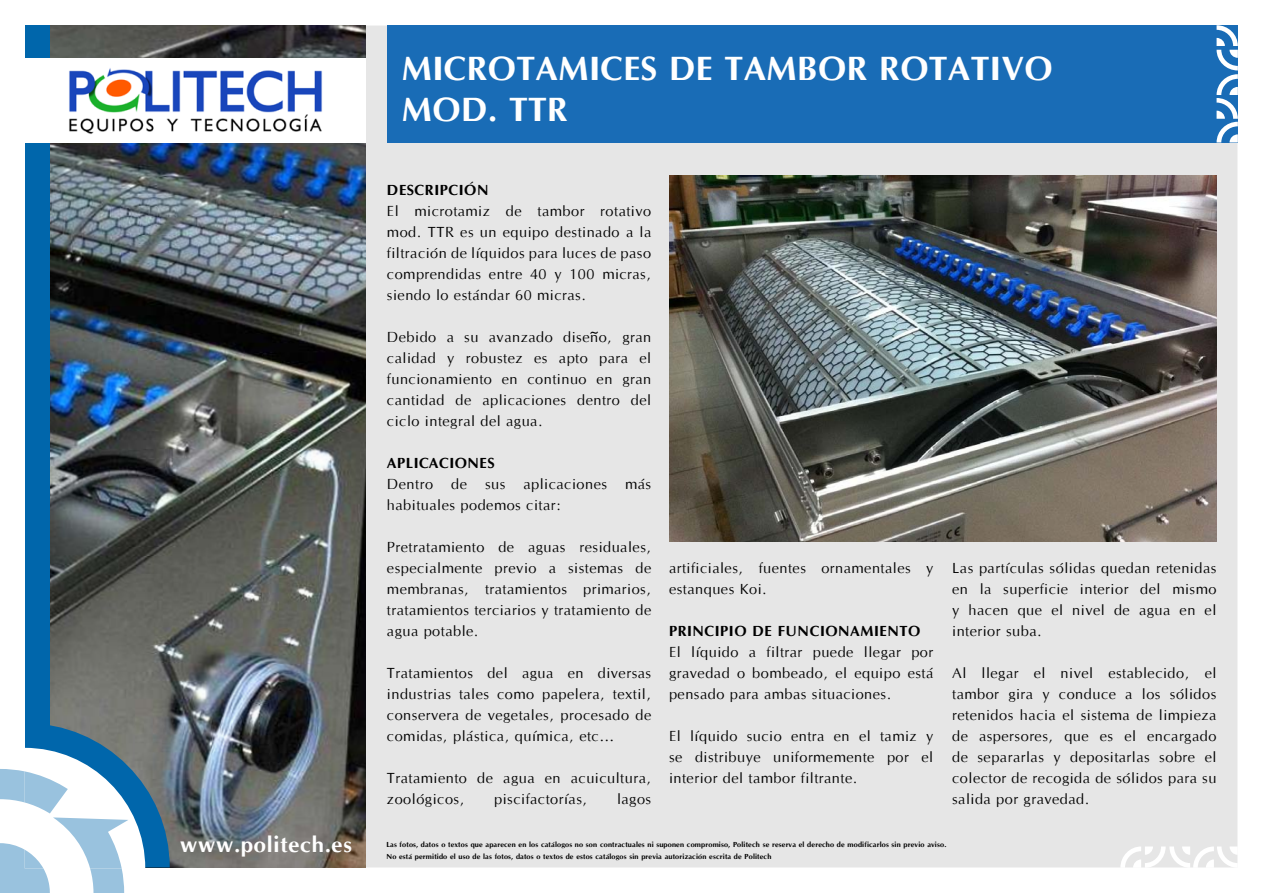
<style>
.page{position:relative;width:1263px;height:893px;background:#fff}
.page>*{position:absolute;margin:0;border:0;box-sizing:border-box;transform-origin:0 0}
.t1{font:700 34.5px/41.4px "Optane";color:#fff}
.t2{font:700 22.5px "Optane";letter-spacing:.025em;color:#fff}
.t3{font:15px/21px "Optane";letter-spacing:.025em;color:#000;text-align:justify}
.t4{font:700 15px "Optane";letter-spacing:.025em;color:#000}
.t5{font:700 7.5px/12px "Optane";letter-spacing:.01em;color:#000}
</style>
<div class="page">
<div style="left:26px;top:26px;width:1211px;height:841px;background:#e6e6e6"></div>
<img style="left:50px;top:26px;width:316px;height:841px">
<div style="left:25px;top:26px;width:25px;height:817px;background:#0066ab"></div>
<svg style="left:0;top:723px;width:170px;height:170px"></svg>
<div style="left:387px;top:26px;width:850px;height:116px;background:#196cb6"></div>
<svg style="left:1216px;top:25px;width:22px;height:118px"></svg>
<svg style="left:1120px;top:846px;width:118px;height:22px"></svg>
<img style="left:670px;top:176px;width:546px;height:365px">
<div style="left:0;top:58px;width:366px;height:84px;background:#fff"></div>
<img style="left:69px;top:68px;width:253px;height:66px">
<h1 class="t1" style="left:402px;top:48px;width:652px">MICROTAMICES DE TAMBOR ROTATIVO<br>MOD. TTR</h1>
<p class="t4" style="left:387px;top:181px;width:103px">DESCRIPCIÓN</p>
<p class="t3" style="left:387px;top:200px;width:266px">El microtamiz de tambor rotativo mod. TTR es un equipo destinado a la filtración de líquidos para luces de paso comprendidas entre 40 y 100 micras, siendo lo estándar 60 micras.</p>
<p class="t3" style="left:387px;top:326px;width:266px">Debido a su avanzado diseño, gran calidad y robustez es apto para el funcionamiento en continuo en gran cantidad de aplicaciones dentro del ciclo integral del agua.</p>
<p class="t4" style="left:387px;top:454px;width:109px">APLICACIONES</p>
<p class="t3" style="left:387px;top:473px;width:266px">Dentro de sus aplicaciones más habituales podemos citar:</p>
<p class="t3" style="left:387px;top:536px;width:266px">Pretratamiento de aguas residuales, especialmente previo a sistemas de membranas, tratamientos primarios, tratamientos terciarios y tratamiento de agua potable.</p>
<p class="t3" style="left:387px;top:662px;width:266px">Tratamientos del agua en diversas industrias tales como papelera, textil, conservera de vegetales, procesado de comidas, plástica, química, etc…</p>
<p class="t3" style="left:387px;top:767px;width:266px">Tratamiento de agua en acuicultura, zoológicos,</p>
<p class="t3" style="left:494px;top:788px;width:95px">piscifactorías,</p>
<p class="t3" style="left:617px;top:788px;width:36px">lagos</p>
<p class="t3" style="left:669px;top:557px;width:266px">artificiales, fuentes ornamentales y estanques Koi.</p>
<p class="t4" style="left:669px;top:622px;width:253px">PRINCIPIO DE FUNCIONAMIENTO</p>
<p class="t3" style="left:669px;top:641px;width:266px">El líquido a filtrar puede llegar por gravedad o bombeado, el equipo está pensado para ambas situaciones.</p>
<p class="t3" style="left:669px;top:725px;width:266px">El líquido sucio entra en el tamiz y se distribuye uniformemente por el interior del tambor filtrante.</p>
<p class="t3" style="left:952px;top:557px;width:266px">Las partículas sólidas quedan retenidas en la superficie interior del mismo y hacen que el nivel de agua en el interior suba.</p>
<p class="t3" style="left:952px;top:662px;width:266px">Al llegar el nivel establecido, el tambor gira y conduce a los sólidos retenidos hacia el sistema de limpieza de aspersores, que es el encargado de separarlas y depositarlas sobre el colector de recogida de sólidos para su salida por gravedad.</p>
<h2 class="t2" style="left:180px;top:831px;width:174px">www.politech.es</h2>
<p class="t5" style="left:386px;top:838px;width:561px">Las fotos, datos o textos que aparecen en los catálogos no son contractuales ni suponen compromiso, Politech se reserva el derecho de modificarlos sin previo aviso.<br>No está permitido el uso de las fotos, datos o textos de estos catálogos sin previa autorización escrita de Politech</p>
</div>
